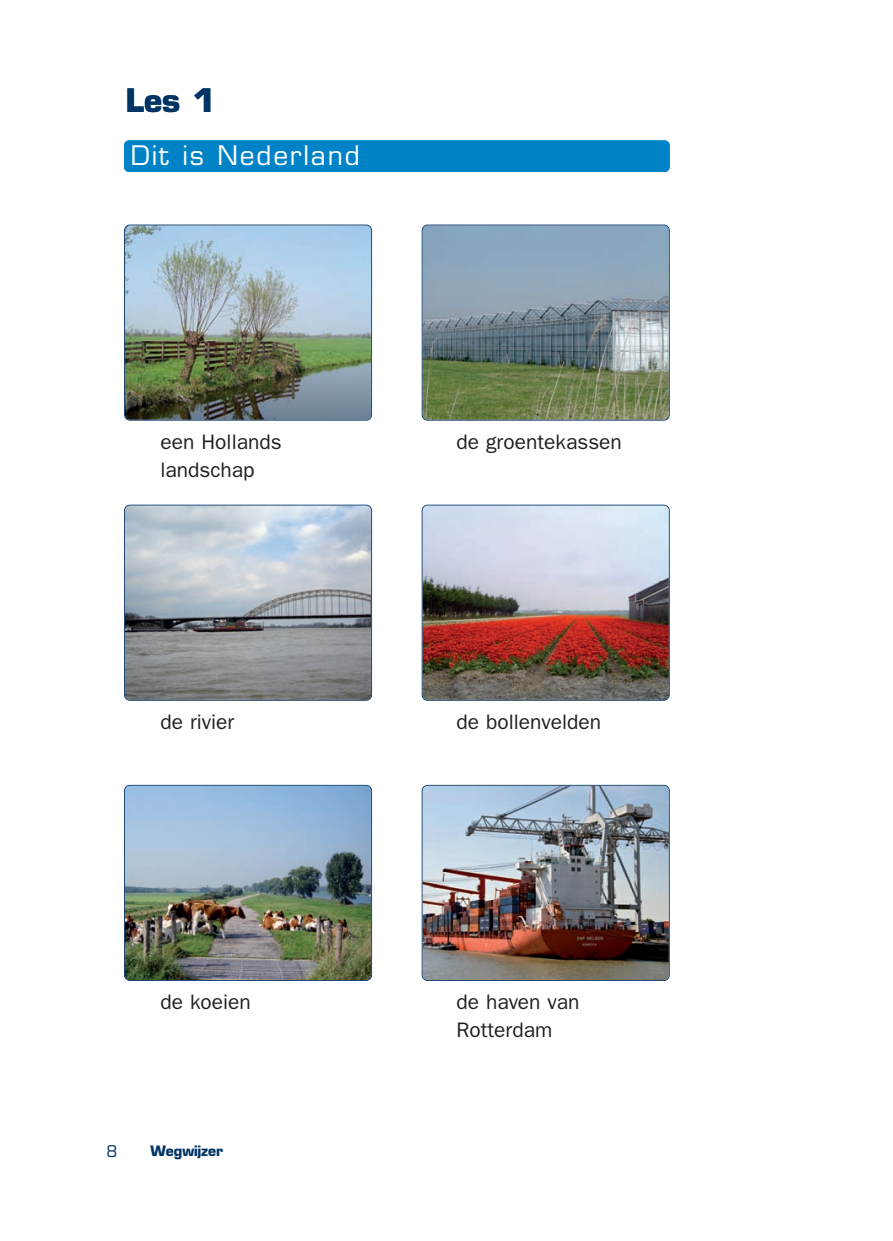
<style>
.page{position:relative;width:893px;height:1241px;background:#fff}
.page>*{position:absolute;margin:0;border:0;box-sizing:border-box;transform-origin:0 0}
.t1{font:700 31.5px "Eurostile";color:#013364}
.t2{font:26.25px "Eurostile";letter-spacing:.07em;color:#fff}
.t3{font:21px/28px "Franklin Gothic";color:#231f20}
.t4{font:15.75px "Eurostile";color:#013364}
.t5{font:700 14px "Eurostile";color:#013364}
</style>
<div class="page">
<img style="left:125px;top:225px;width:246px;height:194px;border-radius:5px">
<div style="left:124px;top:224px;width:248px;height:196px;border:2px solid #013364;border-radius:6px"></div>
<img style="left:423px;top:225px;width:246px;height:194px;border-radius:5px">
<div style="left:422px;top:224px;width:248px;height:196px;border:2px solid #013364;border-radius:6px"></div>
<img style="left:125px;top:505px;width:246px;height:194px;border-radius:5px">
<div style="left:124px;top:504px;width:248px;height:196px;border:2px solid #013364;border-radius:6px"></div>
<img style="left:423px;top:505px;width:246px;height:194px;border-radius:5px">
<div style="left:422px;top:504px;width:248px;height:196px;border:2px solid #013364;border-radius:6px"></div>
<img style="left:125px;top:785px;width:246px;height:194px;border-radius:5px">
<div style="left:124px;top:784px;width:248px;height:196px;border:2px solid #013364;border-radius:6px"></div>
<img style="left:423px;top:785px;width:246px;height:194px;border-radius:5px">
<div style="left:422px;top:784px;width:248px;height:196px;border:2px solid #013364;border-radius:6px"></div>
<div style="left:124px;top:140px;width:546px;height:32px;background:#0083c6;border-radius:5px"></div>
<h1 class="t1" style="left:126px;top:89px;width:91px">Les 1</h1>
<p class="t2" style="left:131px;top:145px;width:231px">Dit is Nederland</p>
<p class="t3" style="left:160px;top:427px;width:123px">een Hollands landschap</p>
<p class="t3" style="left:456px;top:427px;width:167px">de groentekassen</p>
<p class="t3" style="left:160px;top:707px;width:75px">de rivier</p>
<p class="t3" style="left:456px;top:707px;width:146px">de bollenvelden</p>
<p class="t3" style="left:160px;top:987px;width:92px">de koeien</p>
<p class="t3" style="left:456px;top:987px;width:125px">de haven van<br>Rotterdam</p>
<p class="t4" style="left:106px;top:1144px;width:12px">8</p>
<p class="t5" style="left:151px;top:1145px;width:74px">Wegwijzer</p>
</div>
